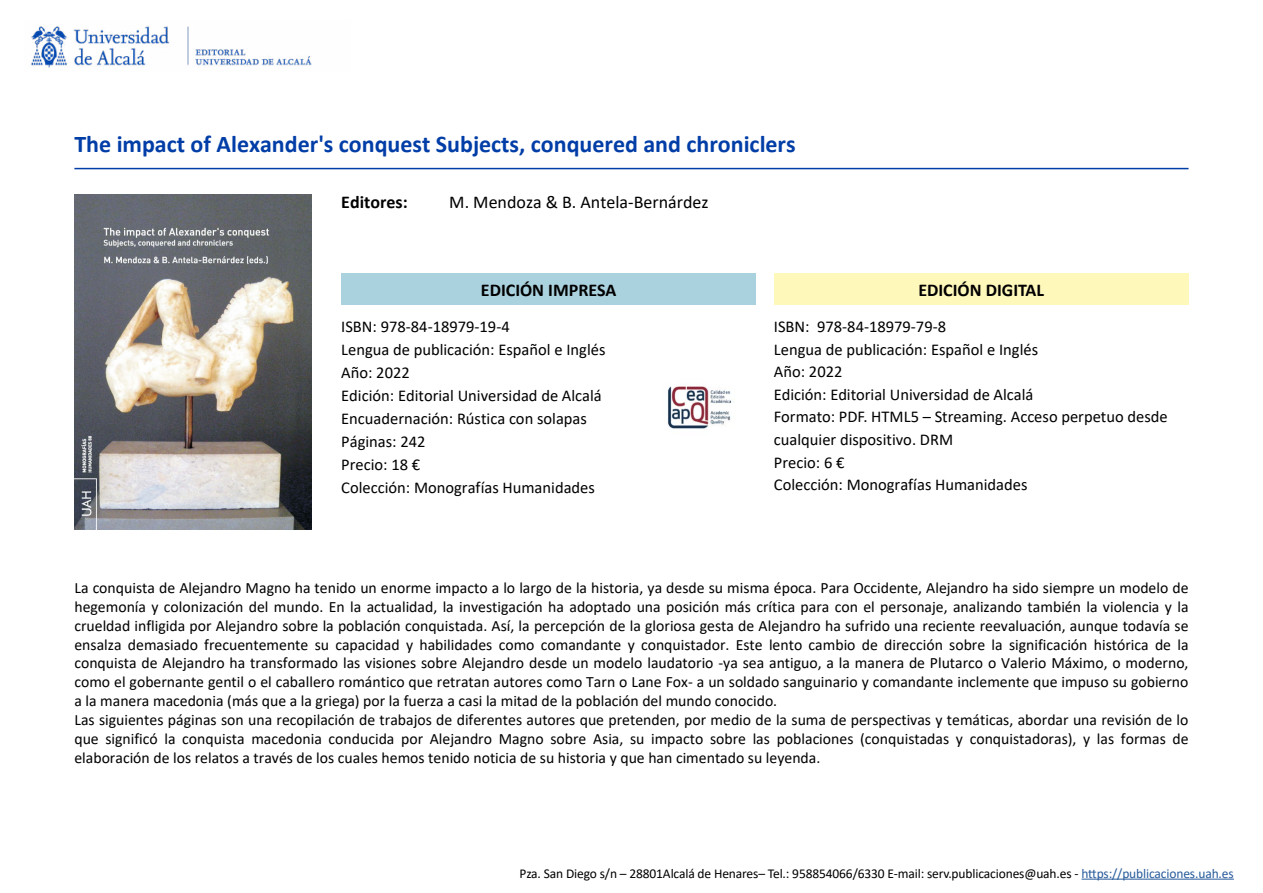
<style>
.page{position:relative;width:1263px;height:893px;background:#fff}
.page>*{position:absolute;margin:0;border:0;box-sizing:border-box;transform-origin:0 0}
.t1{font:700 24px "Calibri";color:#003da7}
.t2{font:700 18px "Calibri";color:#000}
.t3{font:18px "Calibri";color:#000}
.t4{font:16.5px/23px "Calibri";color:#000}
.t5{font:15.75px/18.9px "Calibri";color:#000}
.t6{font:13.5px "Calibri";letter-spacing:-.01em;color:#000}
.s1{color:#275b9b}
</style>
<div class="page">
<hr style="left:1081px;top:879px;width:153px;height:1px;background:#275b9b">
<img style="left:31px;top:25px;width:281px;height:43px">
<img style="left:74px;top:194px;width:237px;height:335px">
<div style="left:341px;top:274px;width:415px;height:31px;background:#aad1de"></div>
<div style="left:774px;top:274px;width:414px;height:31px;background:#fff8bb"></div>
<hr style="left:74px;top:168px;width:1114px;height:1px;background:#003da7">
<img style="left:667px;top:386px;width:65px;height:43px">
<h1 class="t1" style="left:74px;top:127px;width:723px">The impact of Alexander's conquest Subjects, conquered and chroniclers</h1>
<p class="t2" style="left:341px;top:189px;width:68px">Editores:</p>
<p class="t3" style="left:449px;top:189px;width:261px">M. Mendoza &amp; B. Antela-Bernárdez</p>
<p class="t2" style="left:481px;top:277px;width:137px">EDICIÓN IMPRESA</p>
<p class="t2" style="left:918px;top:277px;width:127px">EDICIÓN DIGITAL</p>
<p class="t4" style="left:774px;top:315px;width:395px;line-height:22.5px">ISBN: 978-84-18979-79-8<br>Lengua de publicación: Español e Inglés<br>Año: 2022<br>Edición: Editorial Universidad de Alcalá<br>Formato: PDF. HTML5 – Streaming. Acceso perpetuo desde cualquier dispositivo. DRM<br>Precio: 6 €<br>Colección: Monografías Humanidades</p>
<p class="t4" style="left:341px;top:315px;width:266px">ISBN: 978-84-18979-19-4<br>Lengua de publicación: Español e Inglés<br>Año: 2022<br>Edición: Editorial Universidad de Alcalá<br>Encuadernación: Rústica con solapas<br>Páginas: 242<br>Precio: 18 €<br>Colección: Monografías Humanidades</p>
<p class="t5" style="left:74px;top:578px;width:1116px">La conquista de Alejandro Magno ha tenido un enorme impacto a lo largo de la historia, ya desde su misma época. Para Occidente, Alejandro ha sido siempre un modelo de hegemonía y colonización del mundo. En la actualidad, la investigación ha adoptado una posición más crítica para con el personaje, analizando también la violencia y la crueldad infligida por Alejandro sobre la población conquistada. Así, la percepción de la gloriosa gesta de Alejandro ha sufrido una reciente reevaluación, aunque todavía se ensalza demasiado frecuentemente su capacidad y habilidades como comandante y conquistador. Este lento cambio de dirección sobre la significación histórica de la conquista de Alejandro ha transformado las visiones sobre Alejandro desde un modelo laudatorio -ya sea antiguo, a la manera de Plutarco o Valerio Máximo, o moderno, como el gobernante gentil o el caballero romántico que retratan autores como Tarn o Lane Fox- a un soldado sanguinario y comandante inclemente que impuso su gobierno a la manera macedonia (más que a la griega) por la fuerza a casi la mitad de la población del mundo conocido.<br>Las siguientes páginas son una recopilación de trabajos de diferentes autores que pretenden, por medio de la suma de perspectivas y temáticas, abordar una revisión de lo que significó la conquista macedonia conducida por Alejandro Magno sobre Asia, su impacto sobre las poblaciones (conquistadas y conquistadoras), y las formas de elaboración de los relatos a través de los cuales hemos tenido noticia de su historia y que han cimentado su leyenda.</p>
<p class="t6" style="left:519px;top:864px;width:716px">Pza. San Diego s/n – 28801Alcalá de Henares– Tel.: 958854066/6330 E-mail: serv.publicaciones@uah.es - <span class="s1">https://publicaciones.uah.es</span></p>
</div>
